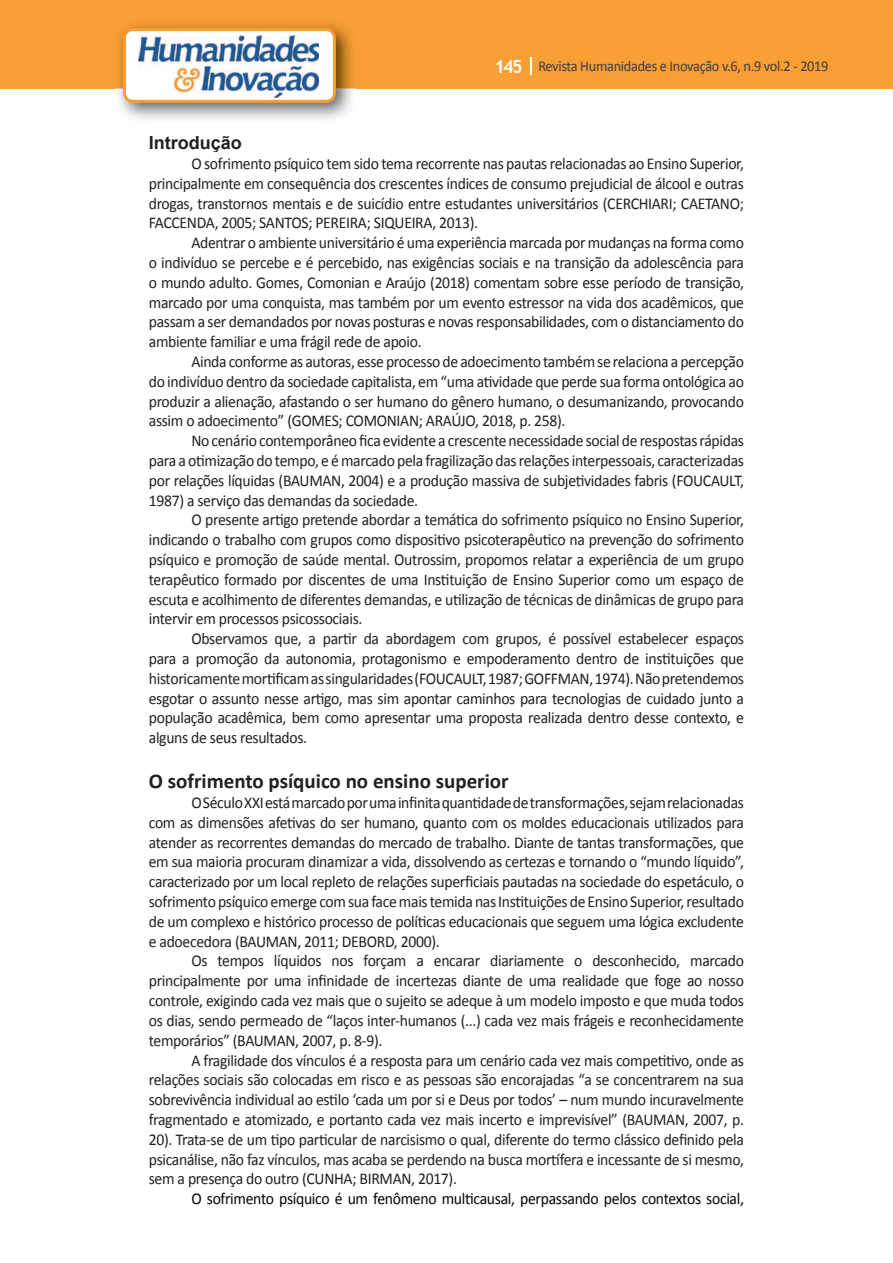
<style>
.page{position:relative;width:893px;height:1263px;background:#fff}
.page>*{position:absolute;margin:0;border:0;box-sizing:border-box;transform-origin:0 0}
.t1{font:700 21px "Calibri";color:#231f20}
.t2{font:700 18px "Arial";color:#231f20}
.t3{font:16.5px/19.8px "Calibri";letter-spacing:-.02em;color:#231f20;text-align:justify;scale:.95 1}
.t4{font:16.5px "Calibri";letter-spacing:-.02em;color:#040503;scale:.95 1}
.t5{font:15px "Calibri";letter-spacing:-.02em;color:#3e3e3f;scale:.95 1}
.s1{font-family:"Trebuchet MS";font-weight:700;font-size:18px;color:#fff}
</style>
<div class="page">
<div style="left:0;top:0;width:893px;height:88px;background:#f79e34"></div>
<svg style="left:530px;top:57px;width:2px;height:18px"></svg>
<img style="left:115px;top:24px;width:241px;height:95px">
<svg style="left:123px;top:28px;width:213px;height:75px"></svg>
<p class="t5" style="left:495px;top:57px;width:353px"><span class="s1">145</span> Revista Humanidades e Inovação v.6, n.9 vol.2 - 2019</p>
<p class="t2" style="left:149px;top:131px;width:95px">Introdução</p>
<p class="t3" style="left:149px;top:154px;width:628px;text-indent:43px">O sofrimento psíquico tem sido tema recorrente nas pautas relacionadas ao Ensino Superior, principalmente em consequência dos crescentes índices de consumo prejudicial de álcool e outras drogas, transtornos mentais e de suicídio entre estudantes universitários (CERCHIARI; CAETANO; FACCENDA, 2005; SANTOS; PEREIRA; SIQUEIRA, 2013).</p>
<p class="t3" style="left:149px;top:233px;width:628px;text-indent:43px">Adentrar o ambiente universitário é uma experiência marcada por mudanças na forma como o indivíduo se percebe e é percebido, nas exigências sociais e na transição da adolescência para o mundo adulto. Gomes, Comonian e Araújo (2018) comentam sobre esse período de transição, marcado por uma conquista, mas também por um evento estressor na vida dos acadêmicos, que passam a ser demandados por novas posturas e novas responsabilidades, com o distanciamento do ambiente familiar e uma frágil rede de apoio.</p>
<p class="t3" style="left:149px;top:352px;width:628px;text-indent:43px">Ainda conforme as autoras, esse processo de adoecimento também se relaciona a percepção do indivíduo dentro da sociedade capitalista, em “uma atividade que perde sua forma ontoló gica ao produzir a alienaç ã o, afastando o ser humano do gê nero humano, o desumanizando, provocando assim o adoecimento” (GOMES; COMONIAN; ARAÚJO, 2018, p. 258).</p>
<p class="t3" style="left:149px;top:431px;width:628px;text-indent:43px">No cenário contemporâneo fica evidente a crescente necessidade social de respostas rápidas para a otimização do tempo, e é marcado pela fragilização das relações interpessoais, caracterizadas por relações líquidas (BAUMAN, 2004) e a produção massiva de subjetividades fabris (FOUCAULT, 1987) a serviço das demandas da sociedade.</p>
<p class="t3" style="left:149px;top:510px;width:628px;text-indent:43px">O presente artigo pretende abordar a temática do sofrimento psíquico no Ensino Superior, indicando o trabalho com grupos como dispositivo psicoterapêutico na prevenção do sofrimento psíquico e promoção de saúde mental. Outrossim, propomos relatar a experiência de um grupo terapêutico formado por discentes de uma Instituição de Ensino Superior como um espaço de escuta e acolhimento de diferentes demandas, e utilização de técnicas de dinâmicas de grupo para intervir em processos psicossociais.</p>
<p class="t3" style="left:149px;top:629px;width:628px;text-indent:43px">Observamos que, a partir da abordagem com grupos, é possível estabelecer espaços para a promoção da autonomia, protagonismo e empoderamento dentro de instituições que historicamente mortificam as singularidades (FOUCAULT, 1987; GOFFMAN, 1974). Não pretendemos esgotar o assunto nesse artigo, mas sim apontar caminhos para tecnologias de cuidado junto a população acadêmica, bem como apresentar uma proposta realizada dentro desse contexto, e alguns de seus resultados.</p>
<p class="t1" style="left:149px;top:768px;width:361px">O sofrimento psíquico no ensino superior</p>
<p class="t3" style="left:149px;top:793px;width:628px;text-indent:43px">O Século XXI está marcado por uma infinita quantidade de transformações, sejam relacionadas com as dimensões afetivas do ser humano, quanto com os moldes educacionais utilizados para atender as recorrentes demandas do mercado de trabalho. Diante de tantas transformações, que em sua maioria procuram dinamizar a vida, dissolvendo as certezas e tornando o “mundo líquido”, caracterizado por um local repleto de relações superficiais pautadas na sociedade do espetáculo, o sofrimento psíquico emerge com sua face mais temida nas Instituições de Ensino Superior, resultado de um complexo e histórico processo de políticas educacionais que seguem uma lógica excludente e adoecedora (BAUMAN, 2011; DEBORD, 2000).</p>
<p class="t3" style="left:149px;top:951px;width:628px;text-indent:43px">Os tempos líquidos nos forçam a encarar diariamente o desconhecido, marcado principalmente por uma infinidade de incertezas diante de uma realidade que foge ao nosso controle, exigindo cada vez mais que o sujeito se adeque à um modelo imposto e que muda todos os dias, sendo permeado de “laços inter-humanos (...) cada vez mais frágeis e reconhecidamente temporários” (BAUMAN, 2007, p. 8-9).</p>
<p class="t3" style="left:149px;top:1050px;width:628px;text-indent:43px">A fragilidade dos vínculos é a resposta para um cenário cada vez mais competitivo, onde as relações sociais são colocadas em risco e as pessoas são encorajadas “a se concentrarem na sua sobrevivência individual ao estilo ‘cada um por si e Deus por todos’ – num mundo incuravelmente fragmentado e atomizado, e portanto cada vez mais incerto e imprevisível” (BAUMAN, 2007, p.<br>20). Trata-se de um tipo particular de narcisismo o qual, diferente do termo clássico definido pela psicanálise, não faz vínculos, mas acaba se perdendo na busca mortífera e incessante de si mesmo, sem a presença do outro (CUNHA; BIRMAN, 2017).</p>
<p class="t4" style="left:191px;top:1188px;width:583px">O sofrimento psíquico é um fenômeno multicausal, perpassando pelos contextos social,</p>
</div>
